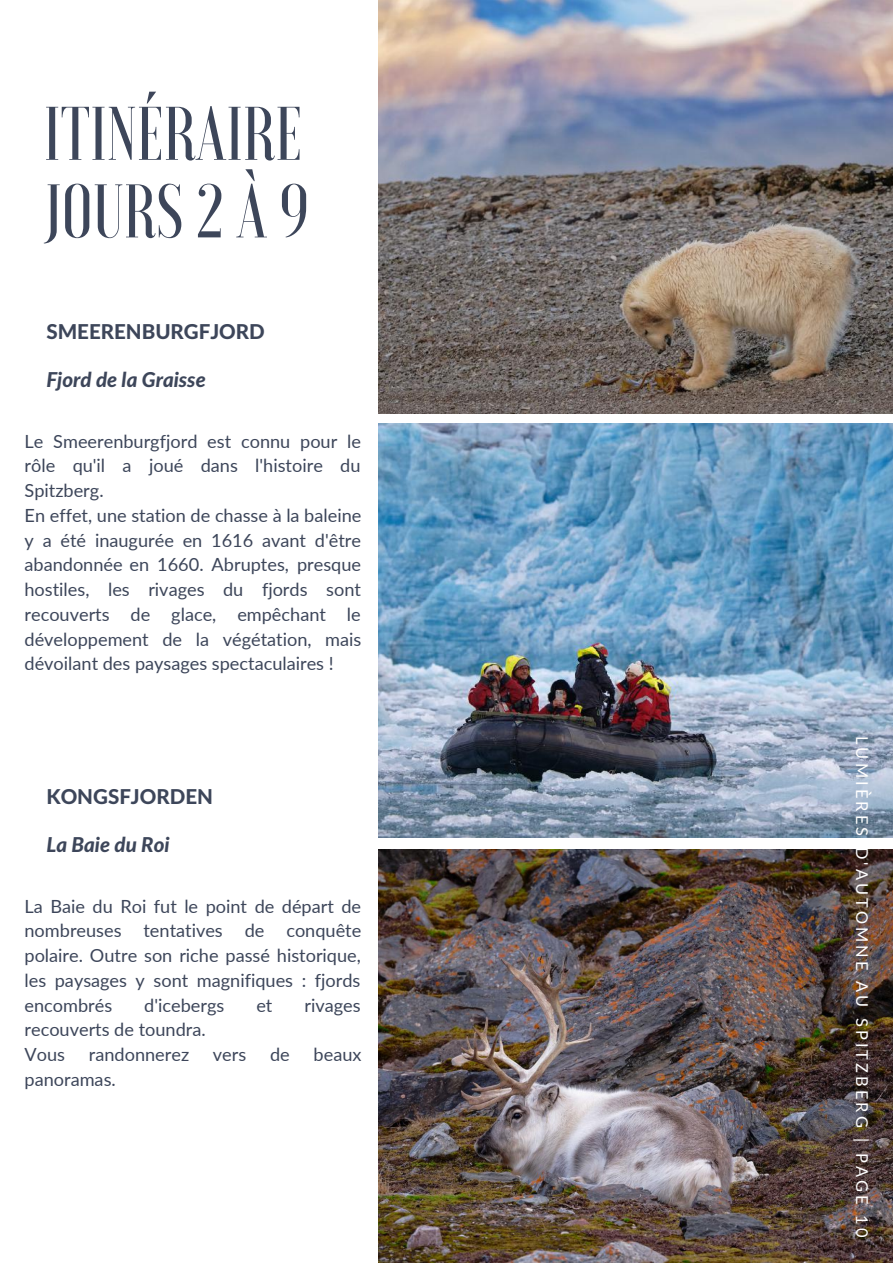
<style>
.page{position:relative;width:893px;height:1264px;background:#fff}
.page>*{position:absolute;margin:0;border:0;box-sizing:border-box;transform-origin:0 0}
.t1{font:500 75.75px/77.6px "Voga";color:#3d465a}
.t2{font:800 20.55px "Lato Latin";color:#3d465a}
.t3{font:italic 800 20.55px "Lato";color:#3d465a}
.t4{font:18.15px/24.8px "Lato";color:#3d465a}
.t5{font:16.35px "Lato";letter-spacing:.19em;color:#fff}
</style>
<div class="page">
<img style="left:378px;top:0;width:514px;height:414px">
<img style="left:378px;top:424px;width:514px;height:413px">
<img style="left:378px;top:849px;width:514px;height:413px">
<h1 class="t1" style="left:44px;top:95px;width:267px">ITINÉRAIRE<br>JOURS 2 À 9</h1>
<p class="t2" style="left:46px;top:322px;width:220px">SMEERENBURGFJORD</p>
<p class="t3" style="left:46px;top:370px;width:161px">Fjord de la Graisse</p>
<p class="t4" style="left:25px;top:428px;width:338px">Le Smeerenburgfjord est connu pour le rôle qu'il a joué dans l'histoire du Spitzberg.<br>En effet, une station de chasse à la baleine y a été inaugurée en 1616 avant d'être abandonnée en 1660. Abruptes, presque hostiles, les rivages du fjords sont recouverts de glace, empêchant le développement de la végétation, mais dévoilant des paysages spectaculaires !</p>
<p class="t2" style="left:46px;top:787px;width:168px">KONGSFJORDEN</p>
<p class="t3" style="left:46px;top:835px;width:125px">La Baie du Roi</p>
<p class="t4" style="left:25px;top:893px;width:338px;text-align:justify">La Baie du Roi fut le point de départ de nombreuses tentatives de conquête polaire. Outre son riche passé historique, les paysages y sont magnifiques : fjords encombrés</p>
<p class="t4" style="left:144px;top:992px;width:82px">d'icebergs</p>
<p class="t4" style="left:256px;top:992px;width:18px">et</p>
<p class="t4" style="left:304px;top:992px;width:58px">rivages</p>
<p class="t4" style="left:25px;top:1016px;width:183px">recouverts de toundra.<br>Vous</p>
<p class="t4" style="left:89px;top:1041px;width:102px">randonnerez</p>
<p class="t4" style="left:213px;top:1041px;width:35px">vers</p>
<p class="t4" style="left:270px;top:1041px;width:21px">de</p>
<p class="t4" style="left:313px;top:1041px;width:49px">beaux</p>
<p class="t4" style="left:25px;top:1066px;width:93px">panoramas.</p>
<p class="t5" style="left:872px;top:736px;width:502px;rotate:90deg">LUMIÈRES D'AUTOMNE AU SPITZBERG | PAGE 10</p>
</div>
